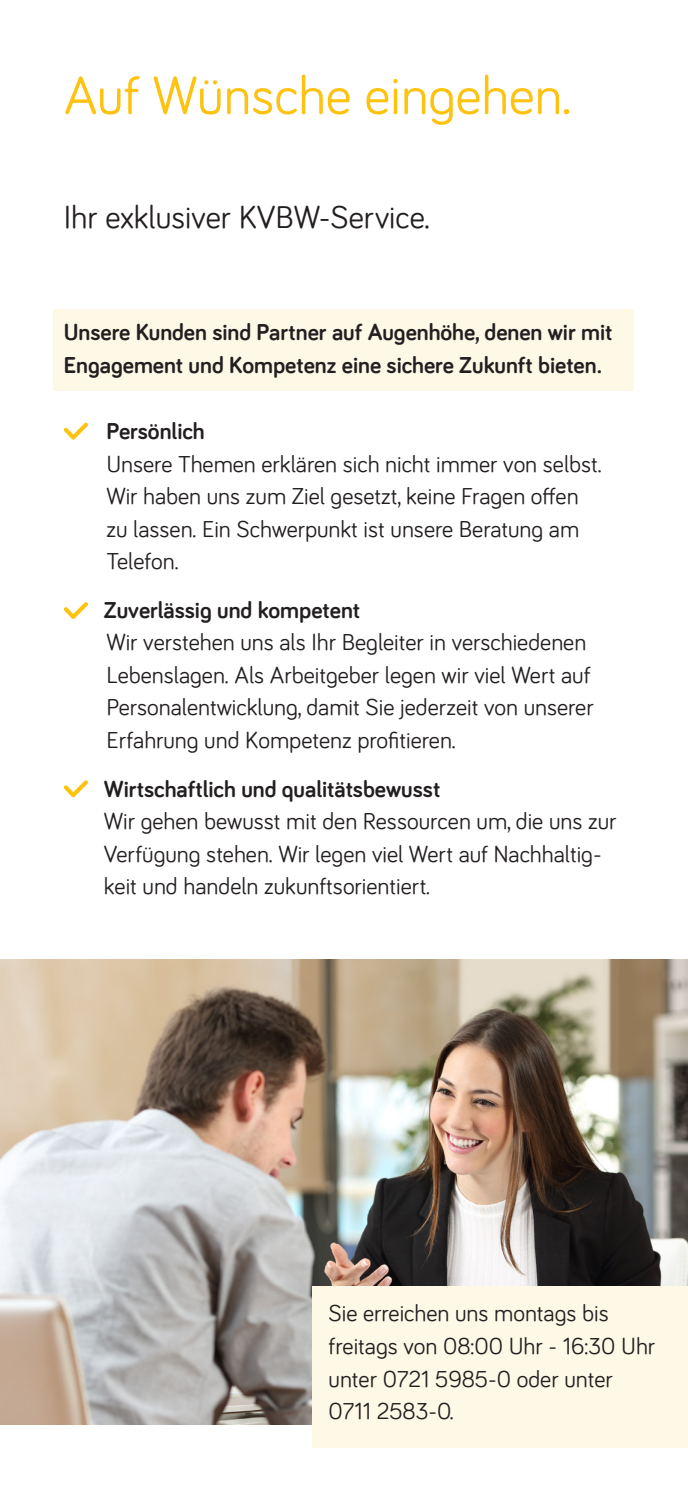
<style>
.page{position:relative;width:688px;height:1489px;background:#fff}
.page>*{position:absolute;margin:0;border:0;box-sizing:border-box;transform-origin:0 0}
.t1{font:55px "Bariol";color:#fec210}
.t2{font:32.5px "Bariol";color:#231f20}
.t3{font:23.75px/32.5px "Bariol";color:#231f20}
.t4{font:700 23.75px/32.5px "Bariol";color:#231f20}
</style>
<div class="page">
<div style="left:54px;top:309px;width:580px;height:81px;background:#fef8e6"></div>
<svg style="left:64px;top:422px;width:24px;height:17px"></svg>
<svg style="left:64px;top:602px;width:24px;height:17px"></svg>
<svg style="left:64px;top:780px;width:24px;height:17px"></svg>
<img style="left:0;top:959px;width:687px;height:465px">
<div style="left:312px;top:1286px;width:375px;height:162px;background:#fef8e6"></div>
<h1 class="t1" style="left:64px;top:58px;width:508px">Auf Wünsche eingehen.</h1>
<h2 class="t2" style="left:64px;top:195px;width:367px">Ihr exklusiver KVBW-Service.</h2>
<p class="t4" style="left:64px;top:315px;width:550px">Unsere Kunden sind Partner auf Augenhöhe, denen wir mit<br>Engagement und Kompetenz eine sichere Zukunft bieten.</p>
<p class="t4" style="left:106px;top:414px;width:100px">Persönlich</p>
<p class="t3" style="left:106px;top:446px;width:496px">Unsere Themen erklären sich nicht immer von selbst.<br>Wir haben uns zum Ziel gesetzt, keine Fragen offen zu lassen. Ein Schwerpunkt ist unsere Beratung am Telefon.</p>
<p class="t4" style="left:104px;top:592px;width:258px">Zuverlässig und kompetent</p>
<p class="t3" style="left:106px;top:625px;width:488px">Wir verstehen uns als Ihr Begleiter in verschiedenen Lebenslagen. Als Arbeitgeber legen wir viel Wert auf Personalentwicklung, damit Sie jederzeit von unserer Erfahrung und Kompetenz profitieren.</p>
<p class="t4" style="left:104px;top:771px;width:338px">Wirtschaftlich und qualitätsbewusst</p>
<p class="t3" style="left:104px;top:804px;width:514px">Wir gehen bewusst mit den Ressourcen um, die uns zur<br>Verfügung stehen. Wir legen viel Wert auf Nachhaltig&shy;keit und handeln zukunftsorientiert.</p>
<p class="t3" style="left:328px;top:1296px;width:328px">Sie erreichen uns montags bis freitags von 08:00 Uhr - 16:30 Uhr unter 0721 5985-0 oder unter<br>0711 2583-0.</p>
</div>
